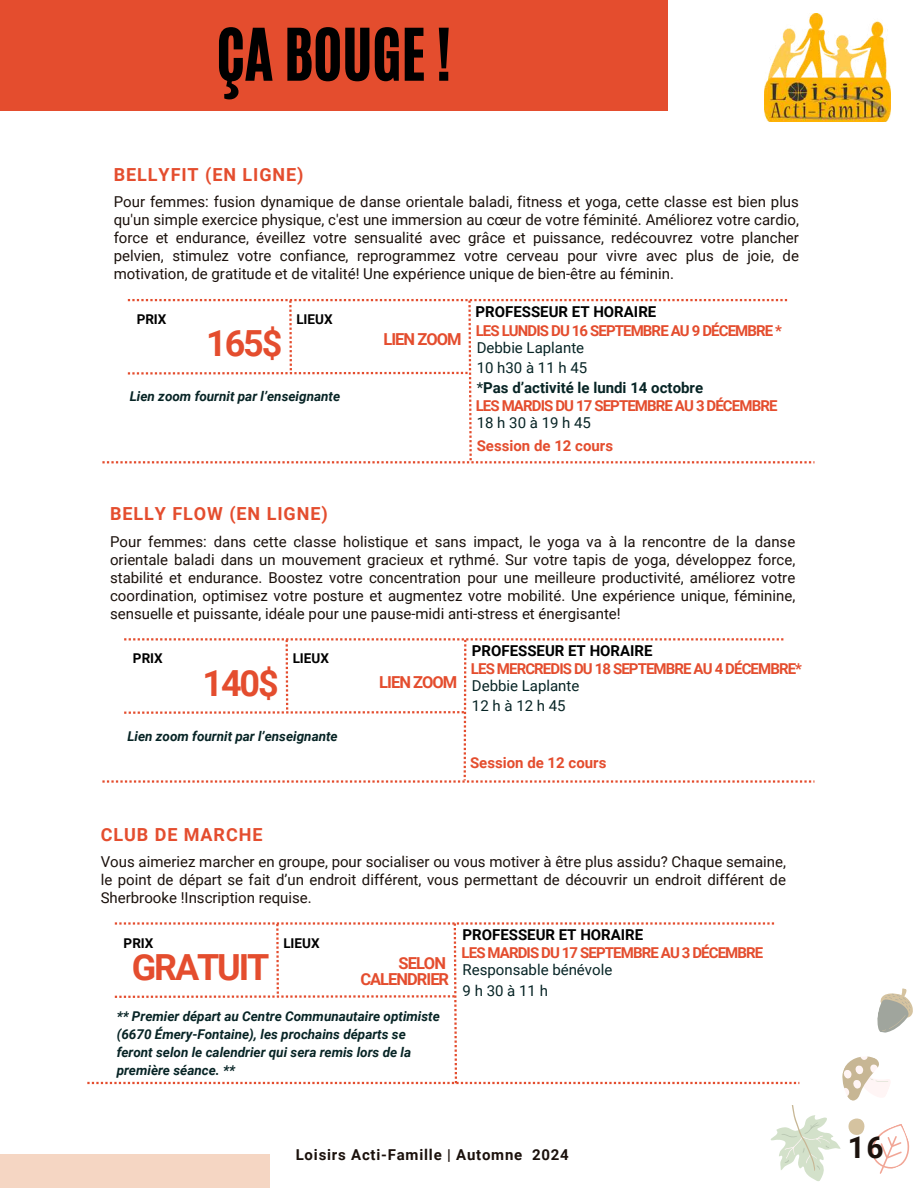
<style>
.page{position:relative;width:918px;height:1188px;background:#fff}
.page>*{position:absolute;margin:0;border:0;box-sizing:border-box;transform-origin:0 0}
.t1{font:60px "CA Generated";color:#000}
.t2{font:700 36px "Roboto";letter-spacing:-.06em;color:#e44d2e}
.t3{font:700 30px "Roboto";color:#1b110c}
.t4{font:700 18px "Roboto";letter-spacing:.055em;color:#e44d2e}
.t5{font:700 16.5px/16.8px "Roboto";letter-spacing:-.06em;color:#e44d2e;text-align:right}
.t6{font:15px/18px "Roboto";color:#1b110c;text-align:justify}
.t7{font:700 15px "Roboto";letter-spacing:-.06em;color:#e44d2e}
.t8{font:700 15px "Roboto";color:#000}
.t9{font:700 15px/20.2px "Roboto";color:#072425}
.t10{font:15px/20.2px "Roboto";color:#072425}
.t11{font:700 15px "Roboto";color:#e44d2e}
.t12{font:700 15px "Roboto";letter-spacing:.05em;color:#1b110c}
.t13{font:15px "Roboto";letter-spacing:.25em;color:#072425}
.t14{font:italic 700 13.5px/18px "Roboto";color:#072425}
.t15{font:700 13.5px "Roboto";color:#000}
.s1{font-weight:400}
</style>
<div class="page">
<div style="left:0;top:0;width:668px;height:111px;background:#e44d2e"></div>
<div style="left:0;top:1155px;width:269px;height:33px;background:#f5d6c3"></div>
<svg style="left:102px;top:638px;width:712px;height:145px"></svg>
<img style="left:765px;top:14px;width:126px;height:108px">
<svg style="left:102px;top:299px;width:712px;height:164px"></svg>
<svg style="left:87px;top:922px;width:826px;height:266px"></svg>
<h1 class="t1" style="left:216px;top:11px;width:236px">ÇA BOUGE !</h1>
<p class="t4" style="left:114px;top:165px;width:191px">BELLYFIT (EN LIGNE)</p>
<p class="t6" style="left:114px;top:193px;width:687px">Pour femmes: fusion dynamique de danse orientale baladi, fitness et yoga, cette classe est bien plus qu'un simple exercice physique, c'est une immersion au cœur de votre féminité. Améliorez votre cardio, force et endurance, éveillez votre sensualité avec grâce et puissance, redécouvrez votre plancher pelvien, stimulez votre confiance, reprogrammez votre cerveau pour vivre avec plus de joie, de motivation, de gratitude et de vitalité! Une expérience unique de bien-être au féminin.</p>
<p class="t15" style="left:137px;top:312px;width:31px">PRIX</p>
<p class="t15" style="left:296px;top:312px;width:38px">LIEUX</p>
<h2 class="t2" style="left:206px;top:323px;width:78px">165$</h2>
<p class="t14" style="left:130px;top:388px;width:212px">Lien zoom fournit par l’enseignante</p>
<p class="t4" style="left:110px;top:504px;width:219px">BELLY FLOW (EN LIGNE)</p>
<p class="t5" style="left:383px;top:331px;width:80px">LIEN ZOOM</p>
<p class="t8" style="left:476px;top:303px;width:182px">PROFESSEUR ET HORAIRE</p>
<p class="t7" style="left:476px;top:322px;width:308px">LES LUNDIS DU 16 SEPTEMBRE AU 9 DÉCEMBRE *</p>
<p class="t9" style="left:477px;top:338px;width:228px"><span class="s1">Debbie Laplante<br>10 h30 à 11 h 45<br>*</span>Pas d’activité le lundi 14 octobre</p>
<p class="t7" style="left:476px;top:397px;width:303px">LES MARDIS DU 17 SEPTEMBRE AU 3 DÉCEMBRE</p>
<p class="t13" style="left:477px;top:414px;width:116px">18h30à19h45</p>
<p class="t11" style="left:477px;top:438px;width:138px">Session de 12 cours</p>
<p class="t6" style="left:110px;top:533px;width:687px">Pour femmes: dans cette classe holistique et sans impact, le yoga va à la rencontre de la danse orientale baladi dans un mouvement gracieux et rythmé. Sur votre tapis de yoga, développez force, stabilité et endurance. Boostez votre concentration pour une meilleure productivité, améliorez votre coordination, optimisez votre posture et augmentez votre mobilité. Une expérience unique, féminine, sensuelle et puissante, idéale pour une pause-midi anti-stress et énergisante!</p>
<p class="t7" style="left:471px;top:660px;width:333px">LES MERCREDIS DU 18 SEPTEMBRE AU 4 DÉCEMBRE*</p>
<p class="t10" style="left:472px;top:676px;width:109px">Debbie Laplante<br>12hà12h45</p>
<p class="t14" style="left:127px;top:727px;width:212px">Lien zoom fournit par l’enseignante</p>
<p class="t8" style="left:472px;top:642px;width:182px">PROFESSEUR ET HORAIRE</p>
<p class="t15" style="left:133px;top:651px;width:31px">PRIX</p>
<p class="t15" style="left:293px;top:651px;width:38px">LIEUX</p>
<h2 class="t2" style="left:203px;top:662px;width:78px">140$</h2>
<p class="t5" style="left:379px;top:674px;width:80px">LIEN ZOOM</p>
<p class="t4" style="left:101px;top:824px;width:163px">CLUB DE MARCHE</p>
<p class="t11" style="left:470px;top:754px;width:138px">Session de 12 cours</p>
<p class="t6" style="left:101px;top:853px;width:687px">Vous aimeriez marcher en groupe, pour socialiser ou vous motiver à être plus assidu? Chaque semaine, le point de départ se fait d’un endroit différent, vous permettant de découvrir un endroit différent de Sherbrooke !Inscription requise.</p>
<p class="t7" style="left:462px;top:944px;width:303px">LES MARDIS DU 17 SEPTEMBRE AU 3 DÉCEMBRE</p>
<p class="t10" style="left:463px;top:960px;width:151px">Responsable bénévole<br>9h30à11h</p>
<p class="t14" style="left:117px;top:1008px;width:325px">** Premier départ au Centre Communautaire optimiste (6670 Émery-Fontaine), les prochains départs se feront selon le calendrier qui sera remis lors de la première séance. **</p>
<p class="t8" style="left:463px;top:926px;width:182px">PROFESSEUR ET HORAIRE</p>
<p class="t15" style="left:124px;top:935px;width:31px">PRIX</p>
<p class="t15" style="left:283px;top:935px;width:38px">LIEUX</p>
<h2 class="t2" style="left:132px;top:946px;width:139px">GRATUIT</h2>
<p class="t5" style="left:360px;top:955px;width:90px">SELON<br>CALENDRIER</p>
<p class="t12" style="left:296px;top:1147px;width:275px">Loisirs Acti-Famille | Automne 2024</p>
<h3 class="t3" style="left:848px;top:1130px;width:37px">16</h3>
</div>
